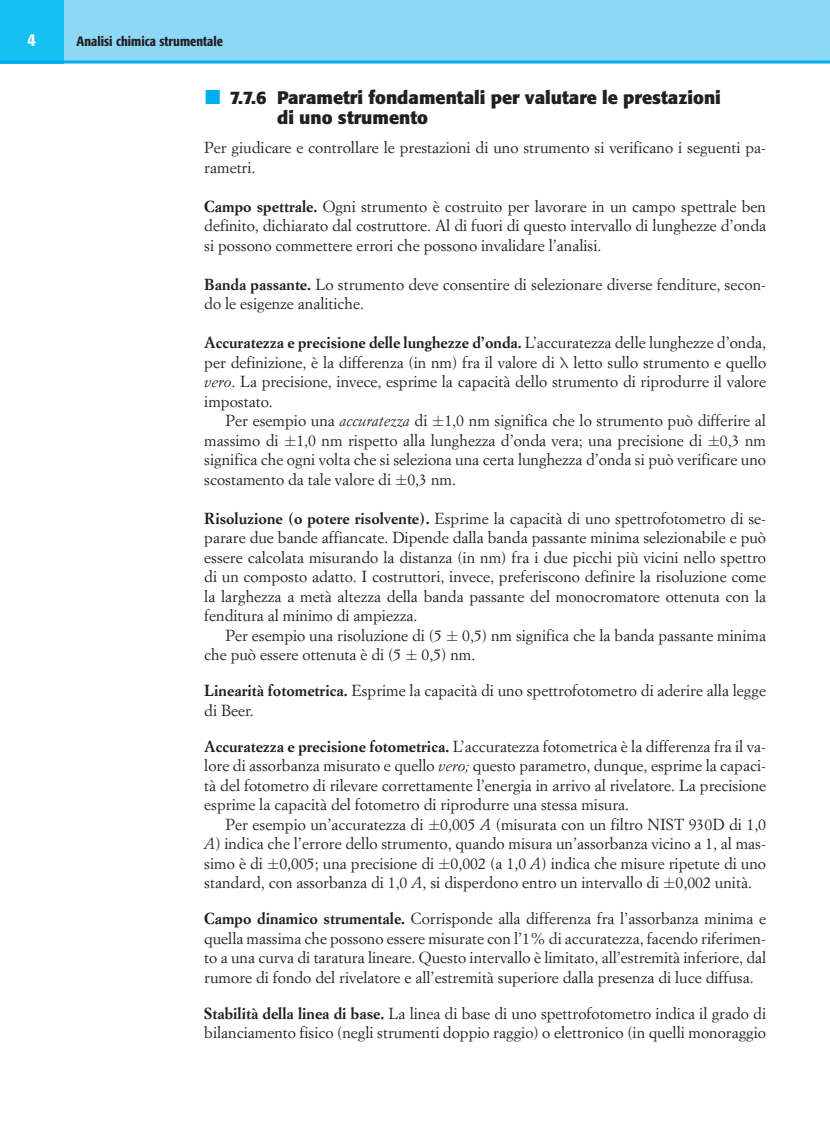
<style>
.page{position:relative;width:830px;height:1127px;background:#fff}
.page>*{position:absolute;margin:0;border:0;box-sizing:border-box;transform-origin:0 0}
.t1{font:700 18px/19.5px "Formata";color:#231f20}
.t2{font:500 condensed 18px "Formata";color:#fff}
.t3{font:15.75px/19.5px "Simoncini Garamond";color:#231f20;text-align:justify}
.t4{font:500 condensed 13.5px "Formata";color:#231f20}
.s1{font-weight:700}
.s2{font-style:italic}
</style>
<div class="page">
<div style="left:0;top:0;width:829px;height:62px;background:#8dd7f7"></div>
<div style="left:0;top:0;width:64px;height:63px;background:#15c0f2"></div>
<hr style="left:0;top:61px;width:829px;height:3px;background:#00aeef">
<p class="t2" style="left:28px;top:28px;width:10px">4</p>
<p class="t4" style="left:77px;top:33px;width:148px">Analisi chimica strumentale</p>
<p class="t1" style="left:277px;top:88px;width:445px;text-indent:-47px">7.7.6 Parametri fondamentali per valutare le prestazioni di uno strumento</p>
<p class="t3" style="left:204px;top:137px;width:563px">Per giudicare e controllare le prestazioni di uno strumento si verificano i seguenti pa&shy;rametri.</p>
<p class="t3" style="left:204px;top:196px;width:563px"><span class="s1">Campo spettrale.</span> Ogni strumento è costruito per lavorare in un campo spettrale ben definito, dichiarato dal costruttore. Al di fuori di questo intervallo di lunghezze d’onda si possono commettere errori che possono invalidare l’analisi.</p>
<p class="t3" style="left:204px;top:274px;width:563px"><span class="s1">Banda passante.</span> Lo strumento deve consentire di selezionare diverse fenditure, secon&shy;do le esigenze analitiche.</p>
<p class="t3" style="left:204px;top:332px;width:563px"><span class="s1">Accuratezza e precisione delle lunghezze d’onda.</span> L’accuratezza delle lunghezze d’onda, per definizione, è la differenza (in nm) fra il valore di letto sullo strumento e quello <span class="s2">vero</span>. La precisione, invece, esprime la capacità dello strumento di riprodurre il valore impostato.</p>
<p class="t3" style="left:204px;top:410px;width:563px;text-indent:21px">Per esempio una <span class="s2">accuratezza</span> di 1,0 nm significa che lo strumento può differire al massimo di 1,0 nm rispetto alla lunghezza d’onda vera; una precisione di 0,3 nm significa che ogni volta che si seleziona una certa lunghezza d’onda si può verificare uno scostamento da tale valore di 0,3 nm.</p>
<p class="t3" style="left:204px;top:508px;width:563px"><span class="s1">Risoluzione (o potere risolvente).</span> Esprime la capacità di uno spettrofotometro di se-</p>
<p class="t3" style="left:204px;top:527px;width:563px">parare due bande affiancate. Dipende dalla banda passante minima selezionabile e può</p>
<p class="t3" style="left:204px;top:547px;width:563px">essere calcolata misurando la distanza (in nm) fra i due picchi più vicini nello spettro</p>
<p class="t3" style="left:204px;top:566px;width:563px">di un composto adatto. I costruttori, invece, preferiscono definire la risoluzione come</p>
<p class="t3" style="left:204px;top:586px;width:563px">la larghezza a metà altezza della banda passante del monocromatore ottenuta con la</p>
<p class="t3" style="left:204px;top:605px;width:214px">fenditura al minimo di ampiezza.</p>
<p class="t3" style="left:225px;top:625px;width:218px">Per esempio una risoluzione di (5</p>
<p class="t3" style="left:462px;top:625px;width:305px">0,5) nm significa che la banda passante minima</p>
<p class="t3" style="left:204px;top:644px;width:198px">che può essere ottenuta è di (5</p>
<p class="t3" style="left:421px;top:644px;width:55px">0,5) nm.</p>
<p class="t3" style="left:204px;top:680px;width:563px"><span class="s1">Linearità fotometrica.</span> Esprime la capacità di uno spettrofotometro di aderire alla legge di Beer.</p>
<p class="t3" style="left:204px;top:736px;width:563px"><span class="s1">Accuratezza e precisione fotometrica.</span> L’accuratezza fotometrica è la differenza fra il va&shy;lore di assorbanza misurato e quello <span class="s2">vero;</span> questo parametro, dunque, esprime la capaci&shy;tà del fotometro di rilevare correttamente l’energia in arrivo al rivelatore. La precisione esprime la capacità del fotometro di riprodurre una stessa misura.</p>
<p class="t3" style="left:204px;top:814px;width:563px;text-indent:21px">Per esempio un’accuratezza di 0,005 <span class="s2">A</span> (misurata con un filtro NIST 930D di 1,0<br><span class="s2">A</span>) indica che l’errore dello strumento, quando misura un’assorbanza vicino a 1, al mas&shy;simo è di 0,005; una precisione di 0,002 (a 1,0 <span class="s2">A</span>) indica che misure ripetute di uno standard, con assorbanza di 1,0 <span class="s2">A</span>, si disperdono entro un intervallo di 0,002 unità.</p>
<p class="t3" style="left:204px;top:908px;width:563px"><span class="s1">Campo dinamico strumentale.</span> Corrisponde alla differenza fra l’assorbanza minima e quella massima che possono essere misurate con l’1% di accuratezza, facendo riferimen&shy;to a una curva di taratura lineare. Questo intervallo è limitato, all’estremità inferiore, dal rumore di fondo del rivelatore e all’estremità superiore dalla presenza di luce diffusa.</p>
<p class="t3" style="left:204px;top:1003px;width:563px"><span class="s1">Stabilità della linea di base.</span> La linea di base di uno spettrofotometro indica il grado di bilanciamento fisico (negli strumenti doppio raggio) o elettronico (in quelli monoraggio</p>
</div>
